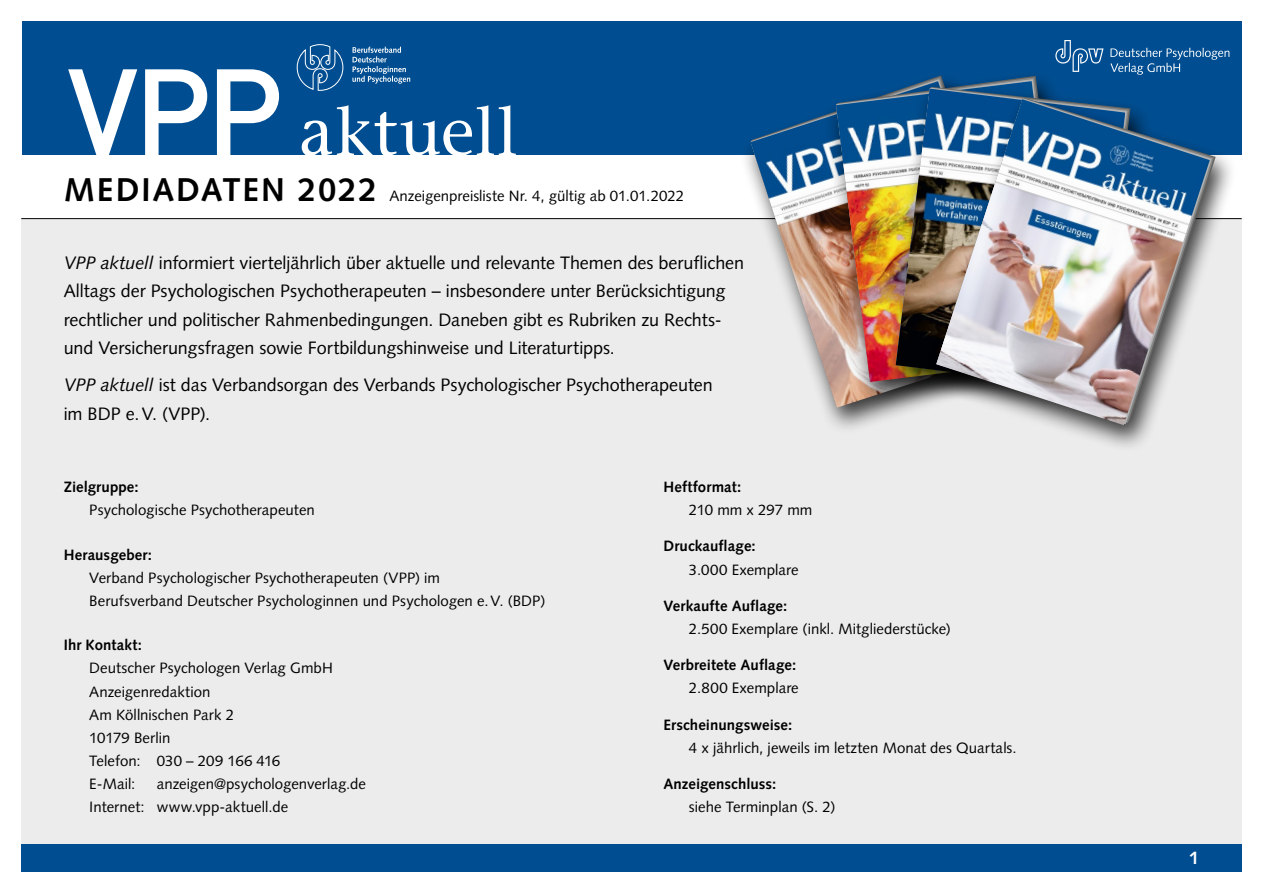
<style>
.page{position:relative;width:1263px;height:893px;background:#fff}
.page>*{position:absolute;margin:0;border:0;box-sizing:border-box;transform-origin:0 0}
.t1{font:500 68.25px "Stone Serif Std";letter-spacing:.01em;color:#fff}
.t2{font:18px/28.5px "Syntax LT Std";letter-spacing:-.005em;color:#000}
.t3{font:700 18px "Syntax LT Std";color:#fff}
.t4{font:15px/23.1px "Syntax LT Std";color:#000}
.t5{font:700 15px "Syntax LT Std";letter-spacing:.005em;color:#000}
.t6{font:700 15px "Syntax LT";letter-spacing:.01em;color:#000}
.s1{font-family:"DIN Pro";font-size:124.65px}
.s2{font-weight:700;font-size:33px}
.s3{font-style:italic}
</style>
<div class="page">
<div style="left:21px;top:219px;width:1221px;height:653px;background:#ececed"></div>
<div style="left:21px;top:844px;width:1221px;height:27px;background:#004e91"></div>
<div style="left:22px;top:21px;width:1220px;height:134px;background:#004e91"></div>
<svg style="left:352px;top:47px;width:58px;height:37px"></svg>
<svg style="left:296px;top:44px;width:48px;height:47px"></svg>
<hr style="left:21px;top:218px;width:1221px;height:1px;background:#000">
<svg style="left:1110px;top:48px;width:119px;height:27px"></svg>
<svg style="left:1055px;top:40px;width:48px;height:29px"></svg>
<div style="left:739px;top:70px;width:310px;height:365px;background:#000;opacity:.75"></div>
<img style="left:750px;top:81px;width:74px;height:327px">
<div style="left:824px;top:69px;width:268px;height:341px;background:#000;opacity:.75"></div>
<img style="left:836px;top:81px;width:48px;height:301px">
<div style="left:884px;top:80px;width:269px;height:337px;background:#000;opacity:.75"></div>
<img style="left:896px;top:89px;width:229px;height:300px">
<div style="left:925px;top:92px;width:312px;height:361px;background:#000;opacity:.75"></div>
<img style="left:936px;top:99px;width:274px;height:326px">
<h1 class="t1" style="left:68px;top:91px;width:452px"><span class="s1">VPP</span> aktuell</h1>
<p class="t4" style="left:64px;top:184px;width:622px"><span class="s2">MEDIADATEN 2022</span> Anzeigenpreisliste Nr. 4, gültig ab 01.01.2022</p>
<p class="t2" style="left:64px;top:248px;width:682px"><span class="s3">VPP aktuell</span> informiert vierteljährlich über aktuelle und relevante Themen des beruflichen Alltags der Psychologischen Psychotherapeuten – insbesondere unter Berücksichtigung rechtlicher und politischer Rahmenbedingungen. Daneben gibt es Rubriken zu Rechts&shy;und Versicherungsfragen sowie Fortbildungshinweise und Literaturtipps.</p>
<p class="t2" style="left:64px;top:371px;width:650px"><span class="s3">VPP aktuell</span> ist das Verbandsorgan des Verbands Psychologischer Psychotherapeuten im BDP e.V. (VPP).</p>
<p class="t5" style="left:64px;top:478px;width:76px">Zielgruppe:</p>
<p class="t4" style="left:89px;top:498px;width:227px">Psychologische Psychotherapeuten</p>
<p class="t5" style="left:64px;top:545px;width:90px">Herausgeber:</p>
<p class="t4" style="left:89px;top:566px;width:457px">Verband Psychologischer Psychotherapeuten (VPP) im<br>Berufsverband Deutscher Psychologinnen und Psychologen e.V. (BDP)</p>
<p class="t5" style="left:64px;top:636px;width:80px">Ihr Kontakt:</p>
<p class="t4" style="left:89px;top:657px;width:245px">Deutscher Psychologen Verlag GmbH<br>Anzeigenredaktion<br>Am Köllnischen Park 2<br>10179 Berlin<br>Telefon: 030 – 209 166 416<br>E-Mail:</p>
<p class="t4" style="left:89px;top:772px;width:278px;text-indent:67px">anzeigen@psychologenverlag.de<br>Internet: www.vpp-aktuell.de</p>
<p class="t6" style="left:663px;top:478px;width:79px">Heftformat:</p>
<p class="t4" style="left:689px;top:499px;width:125px">210 mm x 297 mm</p>
<p class="t5" style="left:663px;top:537px;width:94px">Druckauflage:</p>
<p class="t4" style="left:689px;top:558px;width:111px">3.000 Exemplare</p>
<p class="t5" style="left:663px;top:597px;width:125px">Verkaufte Auflage:</p>
<p class="t4" style="left:689px;top:617px;width:263px">2.500 Exemplare (inkl. Mitgliederstücke)</p>
<p class="t5" style="left:663px;top:656px;width:134px">Verbreitete Auflage:</p>
<p class="t4" style="left:689px;top:677px;width:111px">2.800 Exemplare</p>
<p class="t5" style="left:663px;top:715px;width:130px">Erscheinungsweise:</p>
<p class="t4" style="left:689px;top:736px;width:329px">4 x jährlich, jeweils im letzten Monat des Quartals.</p>
<p class="t5" style="left:663px;top:775px;width:114px">Anzeigenschluss:</p>
<p class="t4" style="left:689px;top:795px;width:148px">siehe Terminplan (S. 2)</p>
<p class="t3" style="left:1189px;top:847px;width:12px">1</p>
</div>
